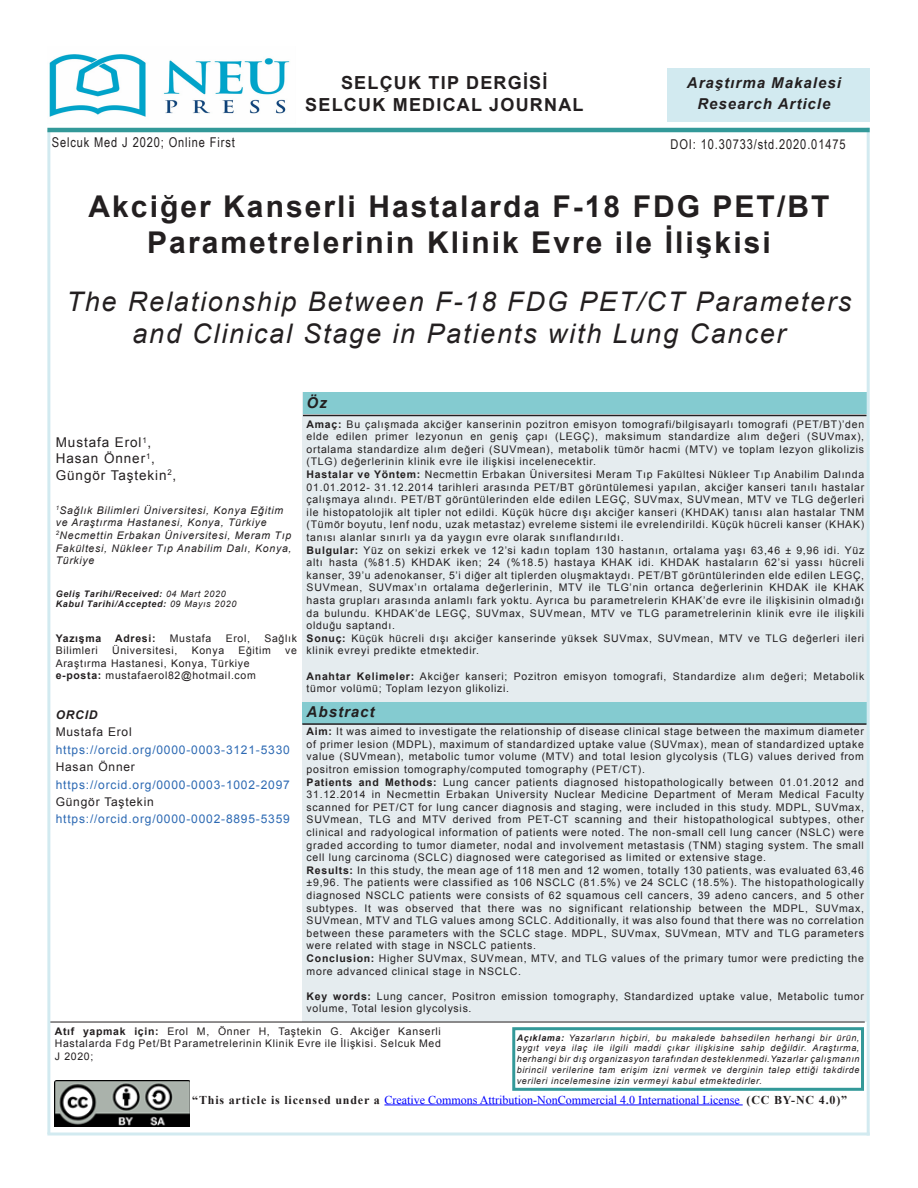
<style>
.page{position:relative;width:918px;height:1188px;background:#fff}
.page>*{position:absolute;margin:0;border:0;box-sizing:border-box;transform-origin:0 0}
.Makale{font:700 30px/36px "Arial";letter-spacing:.07em;color:#231f20;text-align:center}
.Makale-2{font:italic 27px/32.4px "Arial";letter-spacing:.07em;color:#231f20;text-align:center}
.Makale-3{font:700 18px "Arial";letter-spacing:.07em;color:#231f20}
.Makale-4{font:italic 700 15px "Arial";letter-spacing:.07em;color:#231f20}
.Makale-5{font:13.5px "Arial Narrow";letter-spacing:.065em;color:#231f20}
.Makale-6{font:13.5px "Arial";letter-spacing:.07em;color:#231f20}
.Makale-7{font:12px "Arial";letter-spacing:.07em;color:#2c69b3}
.Makale-8{font:12px "Times New Roman";color:#00f}
.Makale-9{font:12px "Arial";letter-spacing:.065em;color:#231f20}
.Makale-10{font:italic 700 12px "Arial";letter-spacing:.065em;color:#231f20}
.Makale-11{font:10.5px/12.6px "Arial";letter-spacing:.07em;color:#231f20;text-align:justify}
.Makale-12{font:italic 10.5px/12.6px "Arial";letter-spacing:.07em;color:#231f20}
.Makale-13{font:700 10.5px "Arial";letter-spacing:.065em;color:#231f20}
.Makale-14{font:italic 9px/10.8px "Arial";letter-spacing:.07em;color:#231f20;text-align:justify}
.Makale-15{font:italic 700 9px "Arial";letter-spacing:.07em;color:#231f20}
.s1{font-weight:400}
.s2{font-weight:700}
.s3{font-weight:700;color:#231f20}
</style>
<div class="page">
<div style="left:302px;top:392px;width:565px;height:630px;background:#e5ecef"></div>
<div style="left:303px;top:392px;width:564px;height:22px;background:#84cbd0"></div>
<hr style="left:49px;top:1022px;width:816px;height:1px;background:#231f20">
<hr style="left:303px;top:415px;width:564px;height:1px;background:#231f20">
<div style="left:302px;top:702px;width:565px;height:22px;background:#84cbd0"></div>
<hr style="left:302px;top:723px;width:565px;height:2px;background:#231f20">
<hr style="left:47px;top:130px;width:3px;height:1004px;background:#d2eaf0">
<hr style="left:47px;top:1132px;width:823px;height:4px;background:#ddeff3">
<hr style="left:867px;top:128px;width:3px;height:1007px;background:#d2eaf0">
<div style="left:668px;top:69px;width:202px;height:53px;background:#d2eaf0"></div>
<hr style="left:47px;top:128px;width:823px;height:4px;background:#399">
<img style="left:55px;top:1080px;width:135px;height:47px">
<hr style="left:384px;top:1105px;width:359px;height:1px;background:#00f">
<img style="left:49px;top:54px;width:241px;height:63px">
<div style="left:512px;top:1027px;width:352px;height:64px;border:3px solid #399"></div>
<p class="Makale-3" style="left:341px;top:70px;width:208px">SELÇUK TIP DERGİSİ</p>
<p class="Makale-3" style="left:305px;top:92px;width:280px">SELCUK MEDICAL JOURNAL</p>
<p class="Makale-4" style="left:687px;top:73px;width:156px">Araştırma Makalesi</p>
<p class="Makale-4" style="left:697px;top:94px;width:135px">Research Article</p>
<p class="Makale-5" style="left:52px;top:133px;width:185px">Selcuk Med J 2020; Online First</p>
<p class="Makale-5" style="left:670px;top:134px;width:177px">DOI: 10.30733/std.2020.01475</p>
<p class="Makale" style="left:89px;top:189px;width:742px">Akciğer Kanserli Hastalarda F-18 FDG PET/BT<br>Parametrelerinin Klinik Evre ile İlişkisi</p>
<p class="Makale-2" style="left:66px;top:285px;width:787px">The Relationship Between F-18 FDG PET/CT Parameters and Clinical Stage in Patients with Lung Cancer</p>
<p class="Makale-6" style="left:56px;top:433px;width:97px">Mustafa Erol<sup>1</sup>,</p>
<p class="Makale-6" style="left:56px;top:449px;width:101px">Hasan Önner<sup>1</sup>,</p>
<p class="Makale-6" style="left:56px;top:466px;width:122px">Güngör Taştekin<sup>2</sup>,</p>
<p class="Makale-12" style="left:56px;top:504px;width:229px"><sup>1</sup>Sağlık Bilimleri Üniversitesi, Konya Eğitim ve Araştırma Hastanesi, Konya, Türkiye</p>
<p class="Makale-12" style="left:56px;top:529px;width:237px;text-align:justify"><sup>2</sup>Necmettin Erbakan Üniversitesi, Meram Tıp Fakültesi, Nükleer Tıp Anabilim Dalı, Konya, Türkiye</p>
<p class="Makale-15" style="left:56px;top:587px;width:172px">Geliş Tarihi/Received: <span class="s1">04 Mart 2020</span></p>
<p class="Makale-15" style="left:56px;top:598px;width:182px">Kabul Tarihi/Accepted: <span class="s1">09 Mayıs 2020</span></p>
<p class="Makale-13" style="left:56px;top:630px;width:47px">Yazışma</p>
<p class="Makale-13" style="left:115px;top:630px;width:42px">Adresi:</p>
<p class="Makale-11" style="left:170px;top:632px;width:43px">Mustafa</p>
<p class="Makale-11" style="left:226px;top:632px;width:26px">Erol,</p>
<p class="Makale-11" style="left:264px;top:632px;width:34px">Sağlık</p>
<p class="Makale-11" style="left:56px;top:644px;width:44px">Bilimleri</p>
<p class="Makale-11" style="left:112px;top:644px;width:67px">Üniversitesi,</p>
<p class="Makale-11" style="left:192px;top:644px;width:34px">Konya</p>
<p class="Makale-11" style="left:238px;top:644px;width:34px">Eğitim</p>
<p class="Makale-11" style="left:285px;top:644px;width:13px">ve</p>
<p class="Makale-11" style="left:56px;top:657px;width:195px">Araştırma Hastanesi, Konya, Türkiye</p>
<p class="Makale-11" style="left:56px;top:669px;width:202px"><span class="s2">e-posta:</span> mustafaerol82@hotmail.com</p>
<p class="Makale-10" style="left:56px;top:707px;width:43px">ORCID</p>
<p class="Makale-9" style="left:56px;top:724px;width:77px">Mustafa Erol</p>
<p class="Makale-7" style="left:56px;top:741px;width:236px">https://orcid.org/0000-0003-3121-5330</p>
<p class="Makale-9" style="left:56px;top:759px;width:81px">Hasan Önner</p>
<p class="Makale-7" style="left:56px;top:776px;width:236px">https://orcid.org/0000-0003-1002-2097</p>
<p class="Makale-9" style="left:56px;top:793px;width:100px">Güngör Taştekin</p>
<p class="Makale-7" style="left:56px;top:811px;width:236px">https://orcid.org/0000-0002-8895-5359</p>
<p class="Makale-4" style="left:307px;top:393px;width:22px">Öz</p>
<p class="Makale-11" style="left:307px;top:418px;width:559px"><span class="s2">Amaç:</span> Bu çalışmada akciğer kanserinin pozitron emisyon tomografi/bilgisayarlı tomografi (PET/BT)’den elde edilen primer lezyonun en geniş çapı (LEGÇ), maksimum standardize alım değeri (SUVmax), ortalama standardize alım değeri (SUVmean), metabolik tümör hacmi (MTV) ve toplam lezyon glikolizis (TLG) değerlerinin klinik evre ile ilişkisi incelenecektir.</p>
<p class="Makale-11" style="left:307px;top:468px;width:559px"><span class="s2">Hastalar ve Yöntem:</span> Necmettin Erbakan Üniversitesi Meram Tıp Fakültesi Nükleer Tıp Anabilim Dalında 01.01.2012- 31.12.2014 tarihleri arasında PET/BT görüntülemesi yapılan, akciğer kanseri tanılı hastalar çalışmaya alındı. PET/BT görüntülerinden elde edilen LEGÇ, SUVmax, SUVmean, MTV ve TLG değerleri ile histopatolojik alt tipler not edildi. Küçük hücre dışı akciğer kanseri (KHDAK) tanısı alan hastalar TNM (Tümör boyutu, lenf nodu, uzak metastaz) evreleme sistemi ile evrelendirildi. Küçük hücreli kanser (KHAK) tanısı alanlar sınırlı ya da yaygın evre olarak sınıflandırıldı.</p>
<p class="Makale-11" style="left:307px;top:544px;width:559px"><span class="s2">Bulgular:</span> Yüz on sekizi erkek ve 12’si kadın toplam 130 hastanın, ortalama yaşı 63,46 ± 9,96 idi. Yüz altı hasta (%81.5) KHDAK iken; 24 (%18.5) hastaya KHAK idi. KHDAK hastaların 62’si yassı hücreli kanser, 39’u adenokanser, 5’i diğer alt tiplerden oluşmaktaydı. PET/BT görüntülerinden elde edilen LEGÇ, SUVmean, SUVmax’ın ortalama değerlerinin, MTV ile TLG’nin ortanca değerlerinin KHDAK ile KHAK hasta grupları arasında anlamlı fark yoktu. Ayrıca bu parametrelerin KHAK’de evre ile ilişkisinin olmadığı da bulundu. KHDAK’de LEGÇ, SUVmax, SUVmean, MTV ve TLG parametrelerinin klinik evre ile ilişkili olduğu saptandı.</p>
<p class="Makale-11" style="left:307px;top:632px;width:559px"><span class="s2">Sonuç:</span> Küçük hücreli dışı akciğer kanserinde yüksek SUVmax, SUVmean, MTV ve TLG değerleri ileri klinik evreyi predikte etmektedir.</p>
<p class="Makale-11" style="left:307px;top:670px;width:559px"><span class="s2">Anahtar Kelimeler:</span> Akciğer kanseri; Pozitron emisyon tomografi, Standardize alım değeri; Metabolik tümor volümü; Toplam lezyon glikolizi.</p>
<p class="Makale-11" style="left:307px;top:725px;width:559px"><span class="s2">Aim:</span> It was aimed to investigate the relationship of disease clinical stage between the maximum diameter of primer lesion (MDPL), maximum of standardized uptake value (SUVmax), mean of standardized uptake value (SUVmean), metabolic tumor volume (MTV) and total lesion glycolysis (TLG) values derived from positron emission tomography/computed tomography (PET/CT).</p>
<p class="Makale-11" style="left:307px;top:775px;width:559px"><span class="s2">Patients and Methods:</span> Lung cancer patients diagnosed histopathologically between 01.01.2012 and 31.12.2014 in Necmettin Erbakan University Nuclear Medicine Department of Meram Medical Faculty scanned for PET/CT for lung cancer diagnosis and staging, were included in this study. MDPL, SUVmax, SUVmean, TLG and MTV derived from PET-CT scanning and their histopathological subtypes, other clinical and radyological information of patients were noted. The non-small cell lung cancer (NSLC) were graded according to tumor diameter, nodal and involvement metastasis (TNM) staging system. The small cell lung carcinoma (SCLC) diagnosed were categorised as limited or extensive stage.</p>
<p class="Makale-11" style="left:307px;top:864px;width:559px"><span class="s2">Results:</span> In this study, the mean age of 118 men and 12 women, totally 130 patients, was evaluated 63,46 ±9,96. The patients were classified as 106 NSCLC (81.5%) ve 24 SCLC (18.5%). The histopathologically diagnosed NSCLC patients were consists of 62 squamous cell cancers, 39 adeno cancers, and 5 other subtypes. It was observed that there was no significant relationship between the MDPL, SUVmax, SUVmean, MTV and TLG values among SCLC. Additionally, it was also found that there was no correlation between these parameters with the SCLC stage. MDPL, SUVmax, SUVmean, MTV and TLG parameters were related with stage in NSCLC patients.</p>
<p class="Makale-11" style="left:307px;top:952px;width:559px"><span class="s2">Conclusion:</span> Higher SUVmax, SUVmean, MTV, and TLG values of the primary tumor were predicting the more advanced clinical stage in NSCLC.</p>
<p class="Makale-11" style="left:307px;top:990px;width:559px"><span class="s2">Key words:</span> Lung cancer, Positron emission tomography, Standardized uptake value, Metabolic tumor volume, Total lesion glycolysis.</p>
<p class="Makale-4" style="left:307px;top:702px;width:69px">Abstract</p>
<p class="Makale-11" style="left:55px;top:1024px;width:388px"><span class="s2">Atıf yapmak için:</span> Erol M, Önner H, Taştekin G. Akciğer Kanserli Hastalarda Fdg Pet/Bt Parametrelerinin Klinik Evre ile İlişkisi. Selcuk Med J 2020;</p>
<p class="Makale-14" style="left:517px;top:1032px;width:344px"><span class="s2">Açıklama:</span> Yazarların hiçbiri, bu makalede bahsedilen herhangi bir ürün, aygıt veya ilaç ile ilgili maddi çıkar ilişkisine sahip değildir. Araştırma, herhangi bir dış organizasyon tarafından desteklenmedi.Yazarlar çalışmanın birincil verilerine tam erişim izni vermek ve derginin talep ettiği takdirde verileri incelemesine izin vermeyi kabul etmektedirler.</p>
<p class="Makale-8" style="left:192px;top:1091px;width:656px"><span class="s3">“This article is licensed under a</span> Creative Commons Attribution-NonCommercial 4.0 International License <span class="s3">(CC BY-NC 4.0)”</span></p>
</div>
